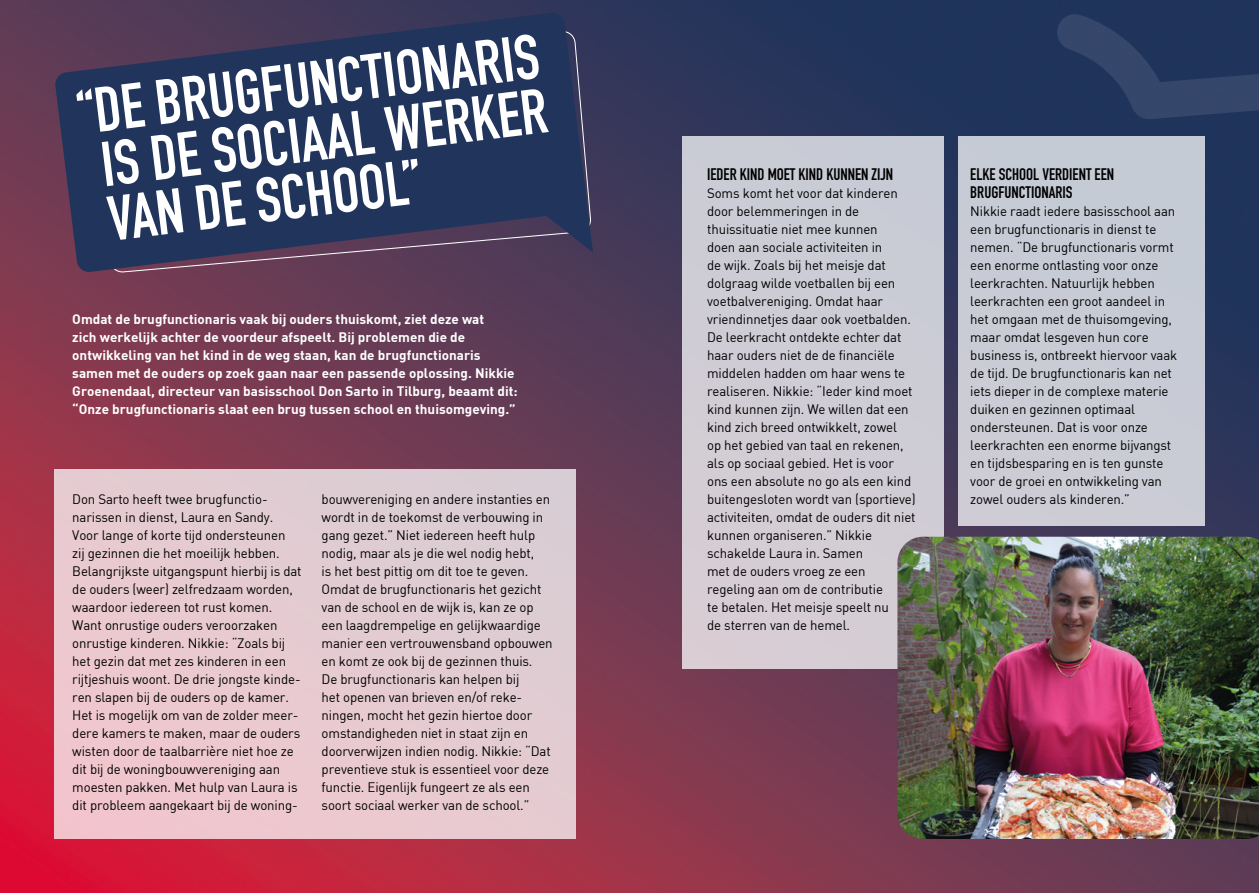
<style>
.page{position:relative;width:1259px;height:893px;background:#fff}
.page>*{position:absolute;margin:0;border:0;box-sizing:border-box;transform-origin:0 0}
.t1{font:700 62.25px/54.9px "DIN Condensed";color:#fff;text-align:justify}
.t2{font:700 16.5px/18px "DIN Condensed";color:#000}
.t3{font:13.5px/18px "Dinreg";letter-spacing:-.01em;color:#000}
.t4{font:13.5px/18px "Dinbol";color:#fff}
</style>
<div class="page">
<img style="left:0;top:0;width:1259px;height:893px">
<div style="left:682px;top:136px;width:262px;height:533px;background:#cfccd5"></div>
<div style="left:54px;top:470px;width:521px;height:369px;background:#e5cbd1"></div>
<img style="left:897px;top:537px;width:362px;height:302px">
<svg style="left:55px;top:12px;width:532px;height:261px;background:#2e375b"></svg>
<svg style="left:543px;top:163px;width:50px;height:90px;background:#313a5d"></svg>
<div style="left:958px;top:136px;width:247px;height:389px;background:#c8cbd5"></div>
<svg style="left:1054px;top:12px;width:205px;height:108px;background:#273a60"></svg>
<h1 class="t1" style="left:74px;top:84px;width:468px;rotate:-7deg">“ DE BRUGFUNCTIONARIS IS DE SOCIAAL WERKER VAN DE SCHOOL”</h1>
<p class="t4" style="left:72px;top:311px;width:447px">Omdat de brugfunctionaris vaak bij ouders thuiskomt, ziet deze wat<br>zich werkelijk achter de voordeur afspeelt. Bij problemen die de ontwikkeling van het kind in de weg staan, kan de brugfunctionaris samen met de ouders op zoek gaan naar een passende oplossing. Nikkie Groenendaal, directeur van basisschool Don Sarto in Tilburg, beaamt dit: “Onze brugfunctionaris slaat een brug tussen school en thuisomgeving.”</p>
<p class="t3" style="left:72px;top:491px;width:231px">Don Sarto heeft twee brugfunctio&shy;narissen in dienst, Laura en Sandy.<br>Voor lange of korte tijd ondersteunen<br>zij gezinnen die het moeilijk hebben.<br>Belangrijkste uitgangspunt hierbij is dat de ouders (weer) zelfredzaam worden, waardoor iedereen tot rust komen.<br>Want onrustige ouders veroorzaken onrustige kinderen. Nikkie: “Zoals bij het gezin dat met zes kinderen in een rijtjeshuis woont. De drie jongste kinde&shy;ren slapen bij de ouders op de kamer.<br>Het is mogelijk om van de zolder meer&shy;dere kamers te maken, maar de ouders wisten door de taalbarrière niet hoe ze dit bij de woningbouwvereniging aan moesten pakken. Met hulp van Laura is dit probleem aangekaart bij de woning-</p>
<p class="t3" style="left:322px;top:491px;width:233px">bouwvereniging en andere instanties en wordt in de toekomst de verbouwing in gang gezet.” Niet iedereen heeft hulp nodig, maar als je die wel nodig hebt,<br>is het best pittig om dit toe te geven.<br>Omdat de brugfunctionaris het gezicht van de school en de wijk is, kan ze op een laagdrempelige en gelijkwaardige manier een vertrouwensband opbouwen en komt ze ook bij de gezinnen thuis.<br>De brugfunctionaris kan helpen bij<br>het openen van brieven en/of reke&shy;ningen, mocht het gezin hiertoe door omstandigheden niet in staat zijn en doorverwijzen indien nodig. Nikkie: “Dat preventieve stuk is essentieel voor deze functie. Eigenlijk fungeert ze als een soort sociaal werker van de school.”</p>
<p class="t2" style="left:707px;top:165px;width:188px">IEDER KIND MOET KIND KUNNEN ZIJN</p>
<p class="t3" style="left:707px;top:185px;width:210px">Soms komt het voor dat kinderen door belemmeringen in de thuissituatie niet mee kunnen<br>doen aan sociale activiteiten in<br>de wijk. Zoals bij het meisje dat dolgraag wilde voetballen bij een voetbalvereniging. Omdat haar vriendinnetjes daar ook voetbalden.<br>De leerkracht ontdekte echter dat haar ouders niet de de financiële middelen hadden om haar wens te realiseren. Nikkie: “Ieder kind moet kind kunnen zijn. We willen dat een kind zich breed ontwikkelt, zowel<br>op het gebied van taal en rekenen, als op sociaal gebied. Het is voor ons een absolute no go als een kind buitengesloten wordt van (sportieve) activiteiten, omdat de ouders dit niet kunnen organiseren.” Nikkie schakelde Laura in. Samen<br>met de ouders vroeg ze een regeling aan om de contributie<br>te betalen. Het meisje speelt nu<br>de sterren van de hemel.</p>
<p class="t2" style="left:970px;top:165px;width:145px">ELKE SCHOOL VERDIENT EEN<br>BRUGFUNCTIONARIS</p>
<p class="t3" style="left:970px;top:203px;width:208px">Nikkie raadt iedere basisschool aan een brugfunctionaris in dienst te nemen. “De brugfunctionaris vormt een enorme ontlasting voor onze leerkrachten. Natuurlijk hebben leerkrachten een groot aandeel in het omgaan met de thuisomgeving, maar omdat lesgeven hun core business is, ontbreekt hiervoor vaak de tijd. De brugfunctionaris kan net iets dieper in de complexe materie duiken en gezinnen optimaal ondersteunen. Dat is voor onze leerkrachten een enorme bijvangst en tijdsbesparing en is ten gunste voor de groei en ontwikkeling van zowel ouders als kinderen.”</p>
</div>
